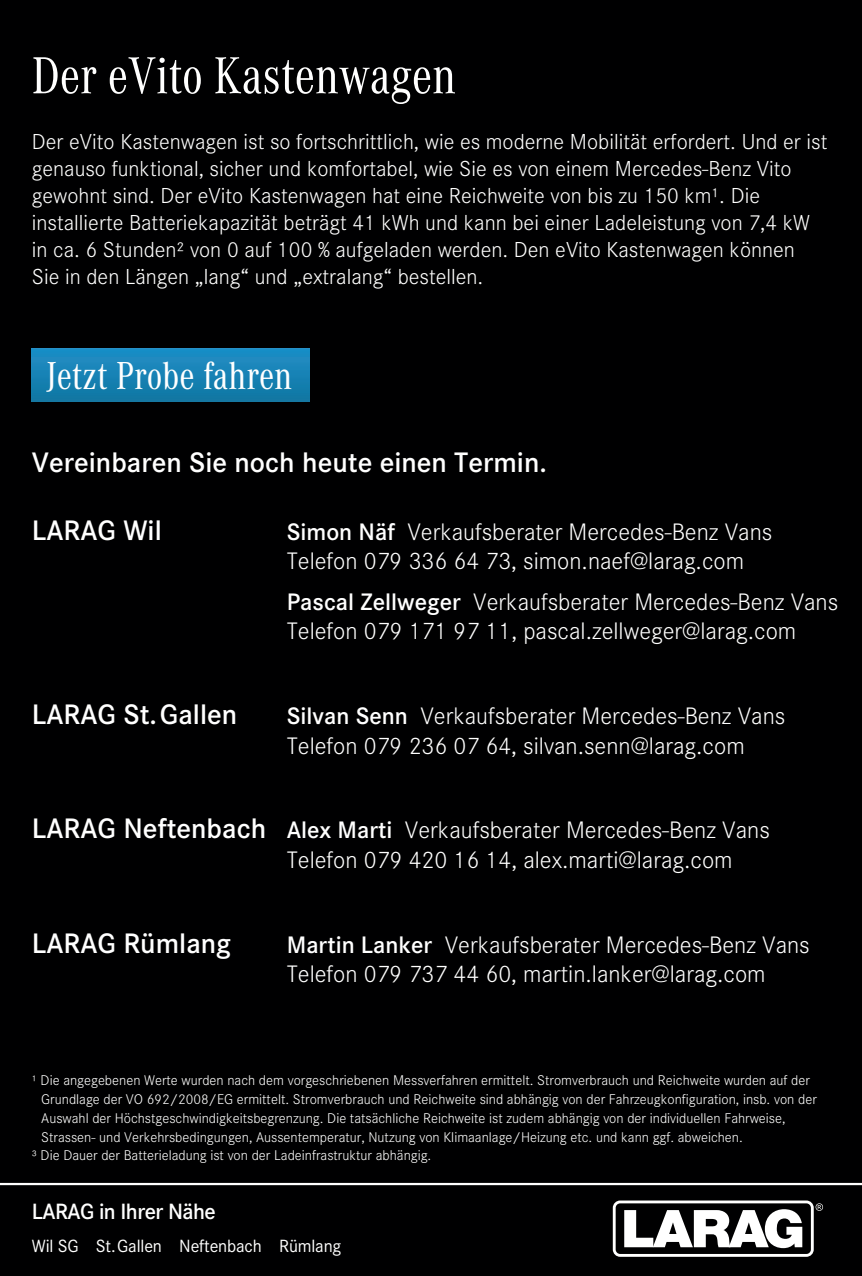
<style>
.page{position:relative;width:862px;height:1276px;background:#fff}
.page>*{position:absolute;margin:0;border:0;box-sizing:border-box;transform-origin:0 0}
.t1{font:54px "Daimler CAC";letter-spacing:-.005em;color:#fff}
.t2{font:40.5px "Daimler CAC";color:#fff}
.t3{font:600 29.25px "Daimler CS";color:#fff}
.t4{font:300 24.75px/29.7px "Daimler CS";color:#fff}
.t5{font:600 22.95px "Daimler CS";letter-spacing:-.025em;color:#fff}
.t6{font:300 22.5px/27px "Daimler CS";color:#fff}
.t7{font:18.45px "Daimler CS";letter-spacing:-.01em;color:#fff}
.t8{font:300 14.62px "Daimler CS";color:#fff}
.s1{font-weight:600}
.s2{font-weight:600;font-size:29.25px}
</style>
<div class="page">
<div style="left:0;top:0;width:861px;height:1276px;background:#000001"></div>
<hr style="left:0;top:1183px;width:861px;height:2px;background:#fff">
<svg style="left:612px;top:1200px;width:210px;height:56px"></svg>
<img style="left:32px;top:349px;width:277px;height:53px">
<h1 class="t1" style="left:32px;top:43px;width:425px">Der eVito Kastenwagen</h1>
<p class="t6" style="left:32px;top:130px;width:796px">Der eVito Kastenwagen ist so fortschrittlich, wie es moderne Mobilität erfordert. Und er ist genauso funktional, sicher und komfortabel, wie Sie es von einem Mercedes-Benz Vito gewohnt sind. Der eVito Kastenwagen hat eine Reichweite von bis zu 150 km1. Die installierte Batteriekapazität beträgt 41 kWh und kann bei einer Ladeleistung von 7,4 kW in ca. 6 Stunden2 von 0 auf 100 % aufgeladen werden. Den eVito Kastenwagen können Sie in den Längen „lang“ und „extralang“ bestellen.</p>
<h2 class="t2" style="left:46px;top:351px;width:247px">Jetzt Probe fahren</h2>
<h3 class="t3" style="left:32px;top:452px;width:516px">Vereinbaren Sie noch heute einen Termin.</h3>
<h3 class="t3" style="left:32px;top:520px;width:131px">LARAG Wil</h3>
<h3 class="t3" style="left:32px;top:704px;width:207px">LARAG St.Gallen</h3>
<h3 class="t4" style="left:286px;top:519px;width:487px"><span class="s1">Simon Näf</span> Verkaufsberater Mercedes-Benz Vans<br>Telefon 079 336 64 73, simon.naef@larag.com</h3>
<h3 class="t4" style="left:286px;top:589px;width:552px"><span class="s1">Pascal Zellweger</span> Verkaufsberater Mercedes-Benz Vans<br>Telefon 079 171 97 11, pascal.zellweger@larag.com</h3>
<h3 class="t4" style="left:286px;top:703px;width:500px"><span class="s1">Silvan Senn</span> Verkaufsberater Mercedes-Benz Vans<br>Telefon 079 236 07 64, silvan.senn@larag.com</h3>
<h3 class="t4" style="left:286px;top:817px;width:484px;text-indent:-255px"><span class="s2">LARAG Neftenbach</span> <span class="s1">Alex Marti</span> Verkaufsberater Mercedes-Benz Vans<br>Telefon 079 420 16 14, alex.marti@larag.com</h3>
<h3 class="t3" style="left:32px;top:933px;width:201px">LARAG Rümlang</h3>
<h3 class="t4" style="left:286px;top:932px;width:524px"><span class="s1">Martin Lanker</span> Verkaufsberater Mercedes-Benz Vans<br>Telefon 079 737 44 60, martin.lanker@larag.com</h3>
<p class="t8" style="left:32px;top:1075px;width:779px">1 Die angegebenen Werte wurden nach dem vorgeschriebenen Messverfahren ermittelt. Stromverbrauch und Reichweite wurden auf der</p>
<p class="t8" style="left:41px;top:1094px;width:776px">Grundlage der VO 692/2008/EG ermittelt. Stromverbrauch und Reichweite sind abhängig von der Fahrzeugkonfiguration, insb. von der</p>
<p class="t8" style="left:41px;top:1113px;width:745px">Auswahl der Höchstgeschwindigkeitsbegrenzung. Die tatsächliche Reichweite ist zudem abhängig von der individuellen Fahrweise,</p>
<p class="t8" style="left:41px;top:1132px;width:702px">Strassen- und Verkehrsbedingungen, Aussentemperatur, Nutzung von Klimaanlage/Heizung etc. und kann ggf. abweichen.</p>
<p class="t8" style="left:32px;top:1149px;width:400px">3 Die Dauer der Batterieladung ist von der Ladeinfrastruktur abhängig.</p>
<h3 class="t5" style="left:32px;top:1204px;width:185px">LARAG in Ihrer Nähe</h3>
<p class="t7" style="left:32px;top:1234px;width:311px">Wil SG St.Gallen Neftenbach Rümlang</p>
</div>
